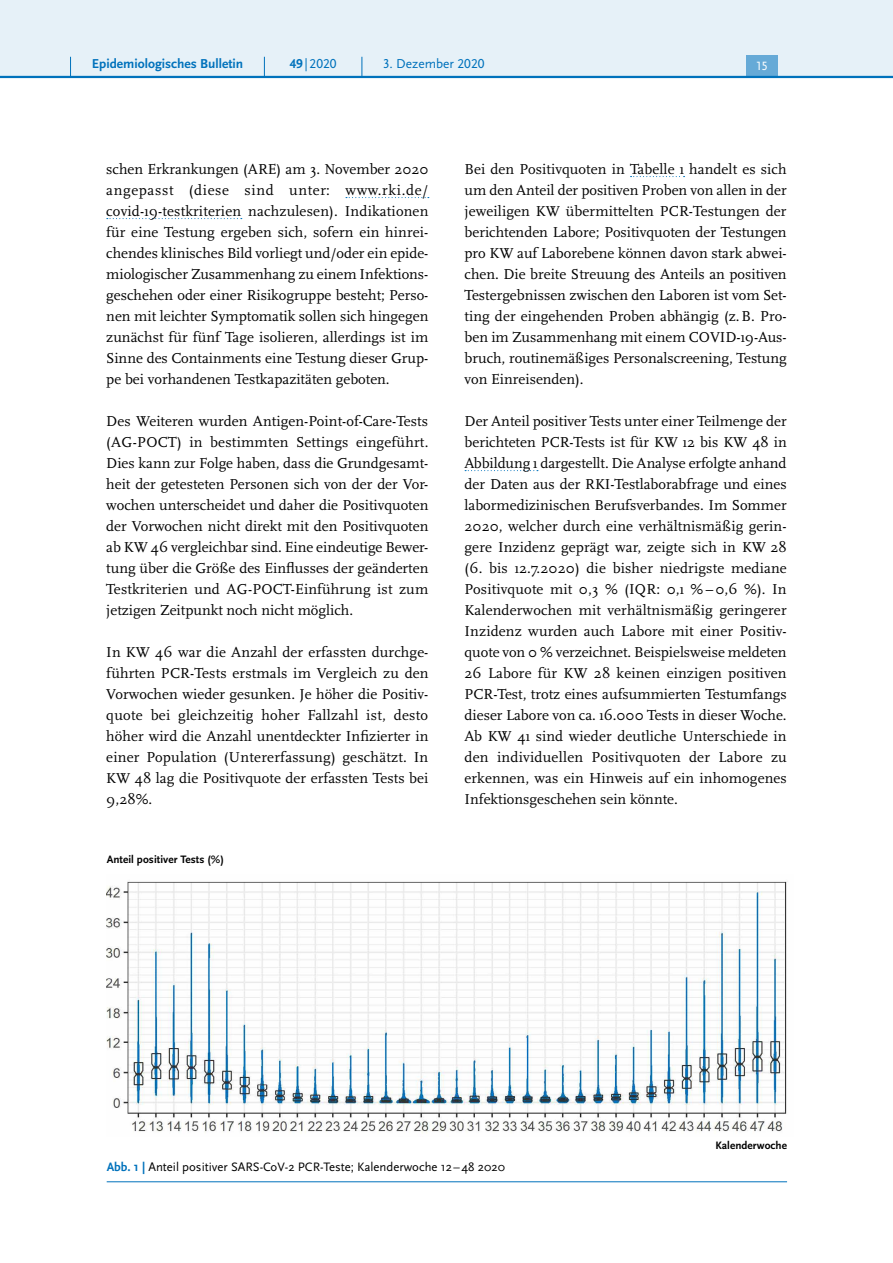
<style>
.page{position:relative;width:893px;height:1263px;background:#fff}
.page>*{position:absolute;margin:0;border:0;box-sizing:border-box;transform-origin:0 0}
.t1{font:15px/21px "Scala Pro";color:#000;text-align:justify}
.t2{font:700 13.5px "Scala Sans Pro";color:#0072bc}
.t3{font:13.5px "Scala Sans Pro";color:#0072bc}
.t4{font:12.75px "Scala Sans Pro";color:#000}
.t5{font:12.45px "Scala Sans Pro";color:#fff}
.t6{font:700 11.25px "Scala Sans Pro";letter-spacing:.005em;color:#000}
.s1{font-weight:700}
.s2{font-weight:700;color:#0072bc}
</style>
<div class="page">
<svg style="left:346px;top:197px;width:83px;height:1px"></svg>
<svg style="left:107px;top:218px;width:135px;height:1px"></svg>
<svg style="left:631px;top:176px;width:54px;height:1px"></svg>
<svg style="left:465px;top:470px;width:73px;height:1px"></svg>
<img style="left:107px;top:881px;width:681px;height:252px">
<hr style="left:107px;top:1181px;width:680px;height:1px;background:#0072bc">
<div style="left:0;top:0;width:893px;height:77px;background:#e6f1f8"></div>
<div style="left:746px;top:55px;width:32px;height:21px;background:#66aad7"></div>
<hr style="left:0;top:76px;width:893px;height:2px;background:#0072bc">
<svg style="left:70px;top:57px;width:1px;height:19px"></svg>
<svg style="left:264px;top:57px;width:1px;height:19px"></svg>
<svg style="left:362px;top:57px;width:1px;height:19px"></svg>
<p class="t2" style="left:92px;top:55px;width:153px">Epidemiologisches Bulletin</p>
<p class="t3" style="left:290px;top:55px;width:48px"><span class="s1">49</span>|2020</p>
<p class="t3" style="left:383px;top:55px;width:103px">3. Dezember 2020</p>
<p class="t5" style="left:757px;top:59px;width:13px">15</p>
<p class="t1" style="left:106px;top:158px;width:324px">schen Erkrankungen (ARE) am 3. November 2020 angepasst (diese sind unter: www.rki.de/ covid-19-testkriterien nachzulesen). Indikationen für eine Testung ergeben sich, sofern ein hinrei&shy;chendes klinisches Bild vorliegt und/oder ein epide&shy;miologischer Zusammenhang zu einem Infektions&shy;geschehen oder einer Risikogruppe besteht; Perso&shy;nen mit leichter Symptomatik sollen sich hingegen zunächst für fünf Tage isolieren, allerdings ist im Sinne des Containments eine Testung dieser Grup&shy;pe bei vorhandenen Testkapazitäten geboten.</p>
<p class="t1" style="left:106px;top:410px;width:324px">Des Weiteren wurden Antigen-Point-of-Care-Tests (AG-POCT) in bestimmten Settings eingeführt.<br>Dies kann zur Folge haben, dass die Grundgesamt&shy;heit der getesteten Personen sich von der der Vor&shy;wochen unterscheidet und daher die Positivquoten der Vorwochen nicht direkt mit den Positivquoten ab KW 46 vergleichbar sind. Eine eindeutige Bewer&shy;tung über die Größe des Einflusses der geänderten Testkriterien und AG-POCT-Einführung ist zum jetzigen Zeitpunkt noch nicht möglich.</p>
<p class="t1" style="left:106px;top:641px;width:324px">In KW 46 war die Anzahl der erfassten durchge&shy;führten PCR-Tests erstmals im Vergleich zu den Vorwochen wieder gesunken. Je höher die Positiv&shy;quote bei gleichzeitig hoher Fallzahl ist, desto höher wird die Anzahl unentdeckter Infizierter in einer Population (Untererfassung) geschätzt. In KW 48 lag die Positivquote der erfassten Tests bei 9,28%.</p>
<p class="t6" style="left:107px;top:853px;width:119px">Anteil positiver Tests (%)</p>
<p class="t1" style="left:465px;top:158px;width:324px">Bei den Positivquoten in Tabelle 1 handelt es sich um den Anteil der positiven Proben von allen in der jeweiligen KW übermittelten PCR-Testungen der berichtenden Labore; Positivquoten der Testungen pro KW auf Laborebene können davon stark abwei&shy;chen. Die breite Streuung des Anteils an positiven Testergebnissen zwischen den Laboren ist vom Set&shy;ting der eingehenden Proben abhängig (z.B. Pro&shy;ben im Zusammenhang mit einem COVID-19-Aus&shy;bruch, routinemäßiges Personalscreening, Testung von Einreisenden).</p>
<p class="t1" style="left:465px;top:410px;width:324px">Der Anteil positiver Tests unter einer Teilmenge der berichteten PCR-Tests ist für KW 12 bis KW 48 in Abbildung 1 dargestellt. Die Analyse erfolgte anhand der Daten aus der RKI-Testlaborabfrage und eines labormedizinischen Berufsverbandes. Im Sommer 2020, welcher durch eine verhältnismäßig gerin&shy;gere Inzidenz geprägt war, zeigte sich in KW 28 (6. bis 12.7.2020) die bisher niedrigste mediane Positivquote mit 0,3 % (IQR: 0,1 % –0,6 %). In Kalenderwochen mit verhältnismäßig geringerer Inzidenz wurden auch Labore mit einer Positiv&shy;quote von 0 % verzeichnet. Beispielsweise meldeten 26 Labore für KW 28 keinen einzigen positiven PCR-Test, trotz eines aufsummierten Testumfangs dieser Labore von ca. 16.000 Tests in dieser Woche.<br>Ab KW 41 sind wieder deutliche Unterschiede in den individuellen Positivquoten der Labore zu erkennen, was ein Hinweis auf ein inhomogenes Infektionsgeschehen sein könnte.</p>
<p class="t6" style="left:715px;top:1138px;width:73px">Kalenderwoche</p>
<p class="t4" style="left:107px;top:1159px;width:400px"><span class="s2">Abb. 1 |</span> Anteil positiver SARS-CoV-2 PCR-Teste; Kalenderwoche 12 –48 2020</p>
</div>
